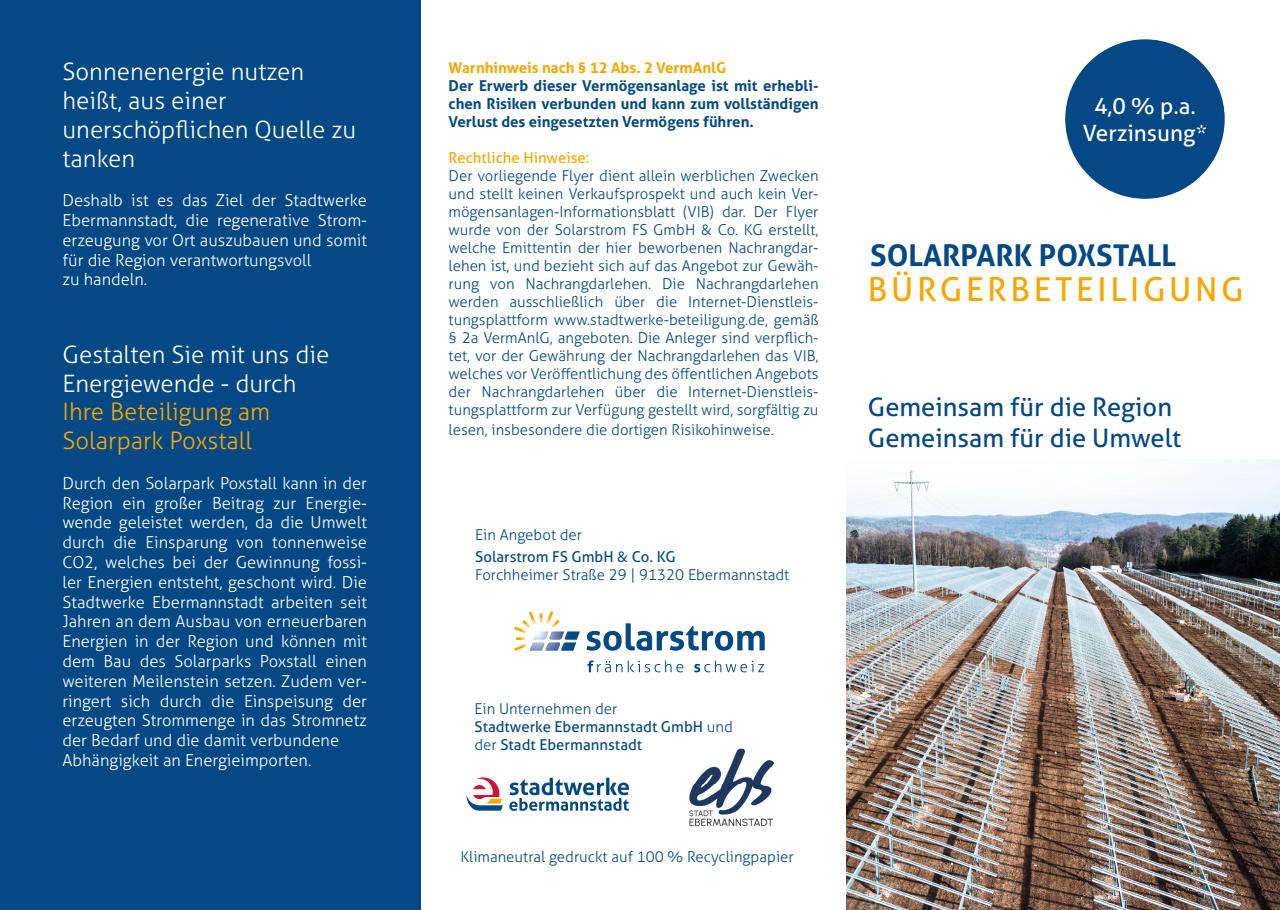
<style>
.page{position:relative;width:1280px;height:910px;background:#fff}
.page>*{position:absolute;margin:0;border:0;box-sizing:border-box;transform-origin:0 0}
.t1{font:33px "Aller Typo";letter-spacing:.11em;color:#f8a700}
.t2{font:700 30px "Aller Typo";color:#044985}
.t3{font:25.5px/30.6px "Aller Typo";color:#044985}
.t4{font:300 24px/28.8px "Aller Typo";color:#fff}
.t5{font:300 24px/28.8px "Aller Typo";color:#f8a700}
.t6{font:22.5px/27px "Aller Typo";color:#fff;text-align:center}
.t7{font:300 16.5px/19.8px "Aller Typo";color:#fff}
.t8{font:300 15px/18px "Aller Typo";color:#044985;text-align:justify}
.t9{font:700 15px/18px "Aller Typo";color:#044985;text-align:justify}
.t10{font:15px/18px "Aller Typo";color:#044985}
.t11{font:700 15px "Aller Typo";color:#f8a700}
.t12{font:15px "Aller Typo";color:#f8a700}
.s1{font-weight:300}
</style>
<div class="page">
<div style="left:0;top:0;width:421px;height:910px;background:#044985"></div>
<img style="left:846px;top:459px;width:434px;height:451px">
<svg style="left:514px;top:611px;width:66px;height:40px"></svg>
<svg style="left:587px;top:623px;width:178px;height:49px"></svg>
<svg style="left:509px;top:778px;width:120px;height:33px"></svg>
<svg style="left:466px;top:777px;width:37px;height:34px"></svg>
<img style="left:689px;top:748px;width:85px;height:79px">
<div style="left:1065px;top:39px;width:160px;height:160px;background:#044985;border-radius:50%"></div>
<h3 class="t4" style="left:63px;top:57px;width:295px">Sonnenenergie nutzen heißt, aus einer unerschöpflichen Quelle zu tanken</h3>
<p class="t7" style="left:63px;top:190px;width:306px">Deshalb ist es das Ziel der Stadtwerke Ebermannstadt, die regenerative Strom&shy;erzeugung vor Ort auszubauen und somit für die Region verantwortungsvoll<br>zu handeln.</p>
<h3 class="t4" style="left:63px;top:340px;width:268px">Gestalten Sie mit uns die<br>Energiewende - durch</h3>
<h3 class="t5" style="left:63px;top:398px;width:209px">Ihre Beteiligung am<br>Solarpark Poxstall</h3>
<p class="t7" style="left:63px;top:473px;width:306px">Durch den Solarpark Poxstall kann in der Region ein großer Beitrag zur Energie&shy;wende geleistet werden, da die Umwelt durch die Einsparung von tonnenweise CO2, welches bei der Gewinnung fossi&shy;ler Energien entsteht, geschont wird. Die Stadtwerke Ebermannstadt arbeiten seit Jahren an dem Ausbau von erneuerbaren Energien in der Region und können mit dem Bau des Solarparks Poxstall einen weiteren Meilenstein setzen. Zudem ver&shy;ringert sich durch die Einspeisung der erzeugten Strommenge in das Stromnetz der Bedarf und die damit verbundene Abhängigkeit an Energieimporten.</p>
<p class="t11" style="left:449px;top:58px;width:279px">Warnhinweis nach § 12 Abs. 2 VermAnlG</p>
<p class="t9" style="left:449px;top:76px;width:371px">Der Erwerb dieser Vermögensanlage ist mit erhebli&shy;chen Risiken verbunden und kann zum vollständigen Verlust des eingesetzten Vermögens führen.</p>
<p class="t12" style="left:449px;top:148px;width:142px">Rechtliche Hinweise:</p>
<p class="t8" style="left:449px;top:166px;width:371px">Der vorliegende Flyer dient allein werblichen Zwecken und stellt keinen Verkaufsprospekt und auch kein Ver&shy;mögensanlagen-Informationsblatt (VIB) dar. Der Flyer wurde von der Solarstrom FS GmbH</p>
<p class="t8" style="left:449px;top:220px;width:371px;text-indent:269px">Co. KG erstellt, welche Emittentin der hier beworbenen Nachrangdar&shy;lehen ist, und bezieht sich auf das Angebot zur Gewäh&shy;rung von Nachrangdarlehen. Die Nachrangdarlehen werden ausschließlich über die Internet-Dienstleis&shy;tungsplattform www.stadtwerke-beteiligung.de, gemäß § 2a VermAnlG, angeboten. Die Anleger sind verpflich&shy;tet, vor der Gewährung der Nachrangdarlehen das VIB, welches vor Veröffentlichung des öffentlichen Angebots der Nachrangdarlehen über die Internet-Dienstleis&shy;tungsplattform zur Verfügung gestellt wird, sorgfältig zu</p>
<p class="t8" style="left:449px;top:420px;width:327px">lesen, insbesondere die dortigen Risikohinweise.</p>
<p class="t8" style="left:475px;top:526px;width:108px">Ein Angebot der</p>
<p class="t10" style="left:475px;top:547px;width:202px">Solarstrom FS GmbH Co. KG</p>
<p class="t8" style="left:475px;top:565px;width:316px">Forchheimer Straße 29 | 91320 Ebermannstadt</p>
<p class="t10" style="left:474px;top:699px;width:260px"><span class="s1">Ein Unternehmen der<br></span>Stadtwerke Ebermannstadt GmbH <span class="s1">und der</span> Stadt Ebermannstadt</p>
<p class="t8" style="left:460px;top:848px;width:335px">Klimaneutral gedruckt auf 100 % Recyclingpapier</p>
<h3 class="t6" style="left:1083px;top:92px;width:126px">4,0 % p.a.<br>Verzinsung*</h3>
<h2 class="t2" style="left:870px;top:237px;width:308px">SOLARPARK POXSTALL</h2>
<h1 class="t1" style="left:868px;top:270px;width:377px">BÜRGERBETEILIGUNG</h1>
<h3 class="t3" style="left:868px;top:392px;width:315px">Gemeinsam für die Region<br>Gemeinsam für die Umwelt</h3>
</div>
